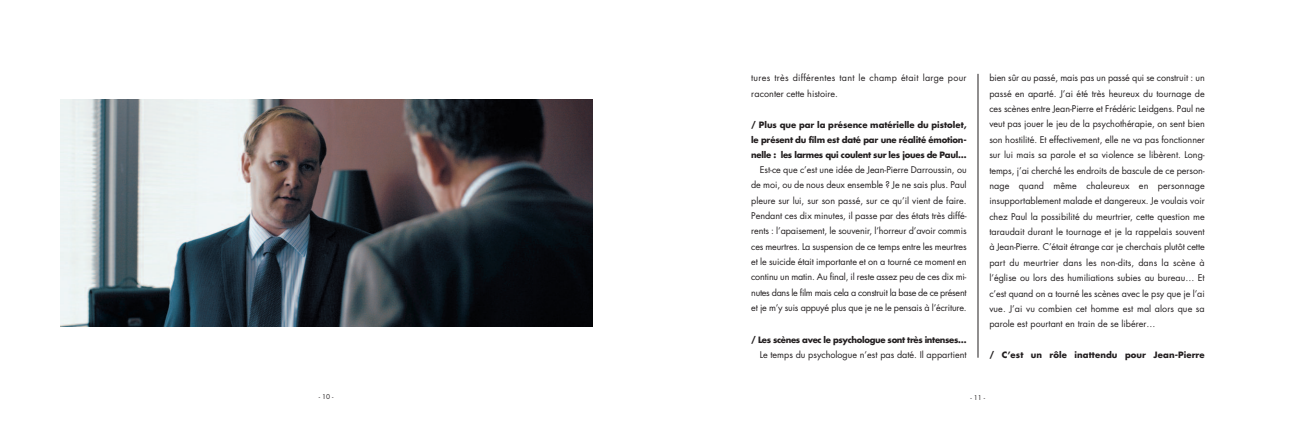
<style>
.page{position:relative;width:1304px;height:426px;background:#fff}
.page>*{position:absolute;margin:0;border:0;box-sizing:border-box;transform-origin:0 0}
.t1{font:9px/15.3px "Futura";color:#231f20;text-align:justify}
.t2{font:9px/15.3px "Futura";letter-spacing:.03em;color:#231f20}
.t3{font:700 8.5px/14.7px "Futura";letter-spacing:-.03em;color:#231f20;text-align:justify}
.t4{font:700 8.5px "Futura";letter-spacing:.01em;color:#231f20}
.t5{font:6.5px "Futura";color:#231f20}
</style>
<div class="page">
<img style="left:60px;top:99px;width:533px;height:227px">
<hr style="left:978px;top:74px;width:1px;height:283px;background:#231f20">
<p class="t5" style="left:319px;top:393px;width:16px">-10-</p>
<p class="t2" style="left:751px;top:71px;width:217px">tures très différentes tant le champ était large pour raconter cette histoire.</p>
<p class="t3" style="left:751px;top:118px;width:217px">/ Plus que par la présence matérielle du pistolet, le présent du film est daté par une réalité émotion&shy;nelle : les larmes qui coulent sur les joues de Paul…</p>
<p class="t1" style="left:751px;top:162px;width:217px;text-indent:9px">Est-ce que c’est une idée de Jean-Pierre Darroussin, ou de moi, ou de nous deux ensemble ? Je ne sais plus. Paul pleure sur lui, sur son passé, sur ce qu’il vient de faire.<br>Pendant ces dix minutes, il passe par des états très diffé&shy;rents : l’apaisement, le souvenir, l’horreur d’avoir commis ces meurtres. La suspension de ce temps entre les meurtres et le suicide était importante et on a tourné ce moment en continu un matin. Au final, il reste assez peu de ces dix mi&shy;nutes dans le film mais cela a construit la base de ce présent et je m’y suis appuyé plus que je ne le pensais à l’écriture.</p>
<p class="t3" style="left:751px;top:332px;width:217px">/ Les scènes avec le psychologue sont très intenses…</p>
<p class="t1" style="left:760px;top:347px;width:208px">Le temps du psychologue n’est pas daté. Il appartient</p>
<p class="t1" style="left:989px;top:71px;width:217px">bien sûr au passé, mais pas un passé qui se construit : un passé en aparté. J’ai été très heureux du tournage de ces scènes entre Jean-Pierre et Frédéric Leidgens. Paul ne veut pas jouer le jeu de la psychothérapie, on sent bien son hostilité. Et effectivement, elle ne va pas fonctionner sur lui mais sa parole et sa violence se libèrent. Long&shy;temps, j’ai cherché les endroits de bascule de ce person&shy;nage quand même chaleureux en personnage insupportablement malade et dangereux. Je voulais voir chez Paul la possibilité du meurtrier, cette question me taraudait durant le tournage et je la rappelais souvent à Jean-Pierre. C’était étrange car je cherchais plutôt cette part du meurtrier dans les non-dits, dans la scène à l’église ou lors des humiliations subies au bureau… Et c’est quand on a tourné les scènes avec le psy que je l’ai vue. J’ai vu combien cet homme est mal alors que sa parole est pourtant en train de se libérer…</p>
<p class="t4" style="left:989px;top:350px;width:217px">/ C’est un rôle inattendu pour Jean-Pierre</p>
<p class="t5" style="left:970px;top:394px;width:16px">-11-</p>
</div>
